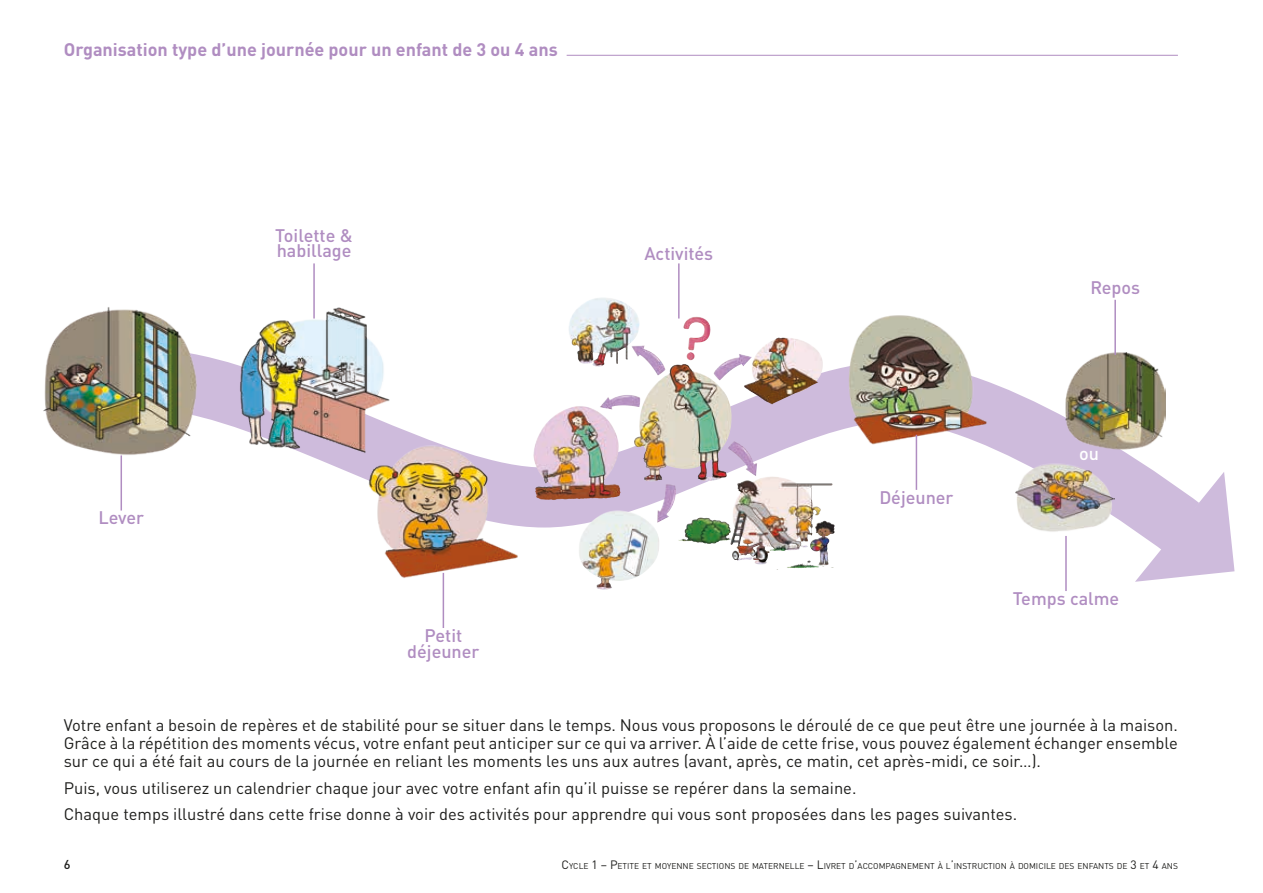
<style>
.page{position:relative;width:1263px;height:893px;background:#fff}
.page>*{position:absolute;margin:0;border:0;box-sizing:border-box;transform-origin:0 0}
.En-tête_Math_page_ga{font:500 18px "DINOT";color:#b08dc1}
.t1{font:700 18px "DINOT";color:#b08dc1}
.En-tête_Math_page_ga-2{font:500 18px "DINOT";color:#fff}
.Txt_normal{font:16.5px/18px "DINOT";color:#1d1d1b;text-align:justify}
.Pied_de_page_gauche{font:500 12.75px "DINOT";color:#1d1d1b}
.Pied_de_page_gauche-2{font:8.4px "DINOT";color:#1d1d1b}
.s1{font-size:12px}
</style>
<div class="page">
<svg style="left:120px;top:332px;width:1115px;height:255px"></svg>
<img style="left:235px;top:307px;width:158px;height:155px">
<img style="left:365px;top:426px;width:157px;height:157px">
<img style="left:568px;top:298px;width:35px;height:42px">
<img style="left:838px;top:315px;width:157px;height:145px">
<img style="left:1065px;top:350px;width:100px;height:100px">
<img style="left:43px;top:307px;width:157px;height:155px">
<svg style="left:1135px;top:472px;width:99px;height:110px"></svg>
<hr style="left:121px;top:455px;width:1px;height:55px;background:#b08dc1">
<hr style="left:443px;top:573px;width:1px;height:55px;background:#b08dc1">
<hr style="left:916px;top:435px;width:1px;height:55px;background:#b08dc1">
<hr style="left:1065px;top:536px;width:2px;height:55px;background:#b08dc1">
<hr style="left:313px;top:263px;width:2px;height:56px;background:#b08dc1">
<hr style="left:678px;top:263px;width:2px;height:56px;background:#b08dc1">
<hr style="left:1114px;top:300px;width:2px;height:55px;background:#b08dc1">
<img style="left:1015px;top:440px;width:99px;height:100px">
<hr style="left:567px;top:55px;width:611px;height:1px;background:#b08dc1">
<p class="t1" style="left:64px;top:38px;width:495px">Organisation type d’une journée pour un enfant de 3 ou 4 ans</p>
<p class="En-tête_Math_page_ga" style="left:98px;top:506px;width:47px">Lever</p>
<p class="En-tête_Math_page_ga" style="left:275px;top:224px;width:79px">Toilette &amp;</p>
<p class="En-tête_Math_page_ga" style="left:277px;top:239px;width:76px">habillage</p>
<p class="En-tête_Math_page_ga" style="left:644px;top:242px;width:70px">Activités</p>
<p class="En-tête_Math_page_ga" style="left:424px;top:624px;width:39px">Petit</p>
<p class="En-tête_Math_page_ga" style="left:407px;top:640px;width:74px">déjeuner</p>
<p class="En-tête_Math_page_ga" style="left:1090px;top:276px;width:51px">Repos</p>
<p class="En-tête_Math_page_ga" style="left:879px;top:486px;width:76px">Déjeuner</p>
<p class="En-tête_Math_page_ga-2" style="left:1079px;top:442px;width:21px">ou</p>
<p class="En-tête_Math_page_ga" style="left:1013px;top:587px;width:108px">Temps calme</p>
<p class="Txt_normal" style="left:64px;top:716px;width:1116px">Votre enfant a besoin de repères et de stabilité pour se situer dans le temps. Nous vous proposons le déroulé de ce que peut être une journée à la maison.<br>Grâce à la répétition des moments vécus, votre enfant peut anticiper sur ce qui va arriver. À l’aide de cette frise, vous pouvez également échanger ensemble sur ce qui a été fait au cours de la journée en reliant les moments les uns aux autres (avant, après, ce matin, cet après-midi, ce soir…).</p>
<p class="Txt_normal" style="left:64px;top:778px;width:794px">Puis, vous utiliserez un calendrier chaque jour avec votre enfant afin qu’il puisse se repérer dans la semaine.</p>
<p class="Txt_normal" style="left:64px;top:805px;width:955px">Chaque temps illustré dans cette frise donne à voir des activités pour apprendre qui vous sont proposées dans les pages suivantes.</p>
<p class="Pied_de_page_gauche" style="left:64px;top:856px;width:8px">6</p>
<p class="Pied_de_page_gauche-2" style="left:561px;top:860px;width:618px"><span class="s1">C</span>YCLE <span class="s1">1 – P</span>ETITE ET MOYENNE SECTIONS DE MATERNELLE <span class="s1">– L</span>IVRET D<span class="s1">’</span>ACCOMPAGNEMENT À L<span class="s1">’</span>INSTRUCTION À DOMICILE DES ENFANTS DE <span class="s1">3</span> ET <span class="s1">4</span> ANS</p>
</div>
